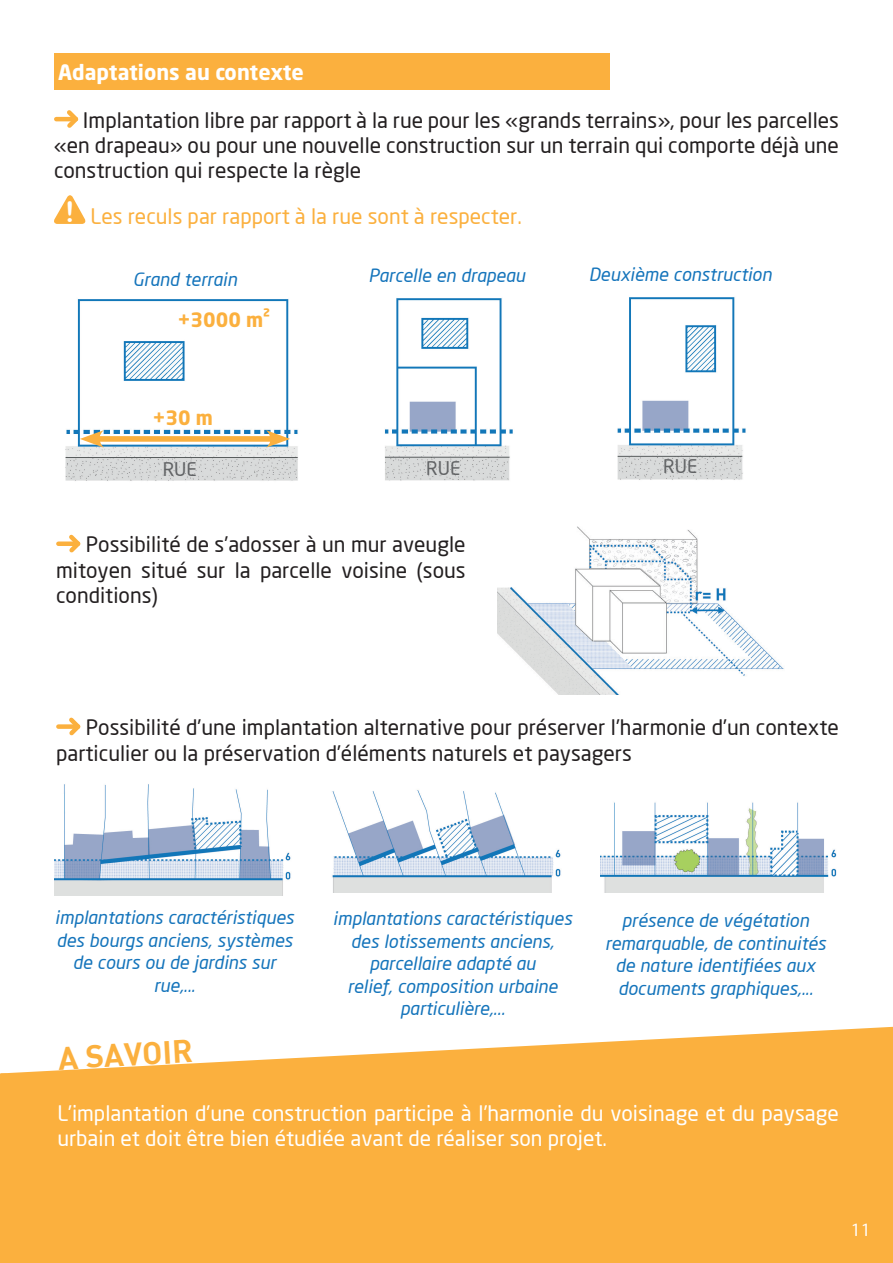
<style>
.page{position:relative;width:893px;height:1263px;background:#fff}
.page>*{position:absolute;margin:0;border:0;box-sizing:border-box;transform-origin:0 0}
.t1{font:700 31.5px "DIN";color:#fbb03e}
.t2{font:21px/25.2px "Neo Sans";color:#231f20;text-align:justify}
.t3{font:21px/25.2px "Neo Sans";color:#fff}
.t4{font:21px "Neo Sans";color:#fbb03e}
.t5{font:700 21px "Neo Sans W1 G";color:#fff}
.t6{font:700 19.5px "Neo Sans W1 G";color:#fbb03e}
.t7{font:18.45px "Neo Sans";color:#616365}
.t8{font:italic 18px/22.5px "Neo Sans";color:#1474bb;text-align:center}
.t9{font:16.5px "Neo Sans";color:#fff}
.s1{font-family:"Arial Rounded MT Bold";font-size:28.35px;color:#fff}
</style>
<div class="page">
<img style="left:617px;top:297px;width:129px;height:183px">
<svg style="left:63px;top:110px;width:16px;height:18px"></svg>
<hr style="left:56px;top:117px;width:20px;height:4px;background:#fbb03e">
<svg style="left:54px;top:195px;width:32px;height:29px"></svg>
<div style="left:54px;top:53px;width:555px;height:37px;background:#fbb03e"></div>
<img style="left:65px;top:299px;width:233px;height:182px">
<div style="left:94px;top:436px;width:182px;height:6px;background:#fbb03e"></div>
<svg style="left:80px;top:430px;width:24px;height:18px"></svg>
<svg style="left:266px;top:430px;width:24px;height:18px"></svg>
<img style="left:384px;top:298px;width:129px;height:183px">
<svg style="left:69px;top:534px;width:12px;height:19px"></svg>
<div style="left:58px;top:541px;width:20px;height:5px;background:#fbb03e"></div>
<svg style="left:69px;top:717px;width:12px;height:19px"></svg>
<div style="left:58px;top:724px;width:20px;height:5px;background:#fbb03e"></div>
<img style="left:498px;top:526px;width:286px;height:168px">
<img style="left:55px;top:784px;width:236px;height:111px">
<img style="left:332px;top:790px;width:229px;height:103px">
<img style="left:601px;top:802px;width:236px;height:91px">
<svg style="left:10px;top:1027px;width:883px;height:236px;background:#fbb750"></svg>
<div style="left:0;top:1073px;width:14px;height:190px;background:#fbb03e"></div>
<p class="t5" style="left:58px;top:59px;width:247px">Adaptations au contexte</p>
<p class="t2" style="left:54px;top:107px;width:787px;text-indent:29px">Implantation libre par rapport à la rue pour les «grands terrains», pour les parcelles «en drapeau» ou pour une nouvelle construction sur un terrain qui comporte déjà une construction qui respecte la règle</p>
<p class="t4" style="left:65px;top:203px;width:458px"><span class="s1">!</span> Les reculs par rapport à la rue sont à respecter.</p>
<p class="t8" style="left:133px;top:268px;width:106px">Grand terrain</p>
<p class="t8" style="left:368px;top:264px;width:158px">Parcelle en drapeau</p>
<p class="t8" style="left:589px;top:262px;width:184px">Deuxième construction</p>
<p class="t6" style="left:178px;top:308px;width:94px">+3000 m²</p>
<p class="t6" style="left:153px;top:405px;width:62px">+30 m</p>
<p class="t7" style="left:163px;top:458px;width:36px">RUE</p>
<p class="t7" style="left:426px;top:456px;width:36px">RUE</p>
<p class="t2" style="left:56px;top:532px;width:411px;text-indent:30px">Possibilité de s’adosser à un mur aveugle mitoyen situé sur la parcelle voisine (sous conditions)</p>
<p class="t7" style="left:663px;top:455px;width:36px">RUE</p>
<p class="t2" style="left:56px;top:715px;width:784px;text-indent:30px">Possibilité d’une implantation alternative pour préserver l’harmonie d’un contexte particulier ou la préservation d’éléments naturels et paysagers</p>
<p class="t8" style="left:55px;top:906px;width:241px">implantations caractéristiques des bourgs anciens, systèmes de cours ou de jardins sur rue,...</p>
<p class="t8" style="left:333px;top:907px;width:241px">implantations caractéristiques des lotissements anciens, parcellaire adapté au<br>relief, composition urbaine particulière,...</p>
<p class="t8" style="left:605px;top:909px;width:222px">présence de végétation remarquable, de continuités de nature identifiées aux documents graphiques,...</p>
<h1 class="t1" style="left:57px;top:1043px;width:136px;rotate:-3deg">A SAVOIR</h1>
<p class="t3" style="left:57px;top:1100px;width:783px">L’implantation d’une construction participe à l’harmonie du voisinage et du paysage urbain et doit être bien étudiée avant de réaliser son projet.</p>
<p class="t9" style="left:851px;top:1220px;width:21px">11</p>
</div>
